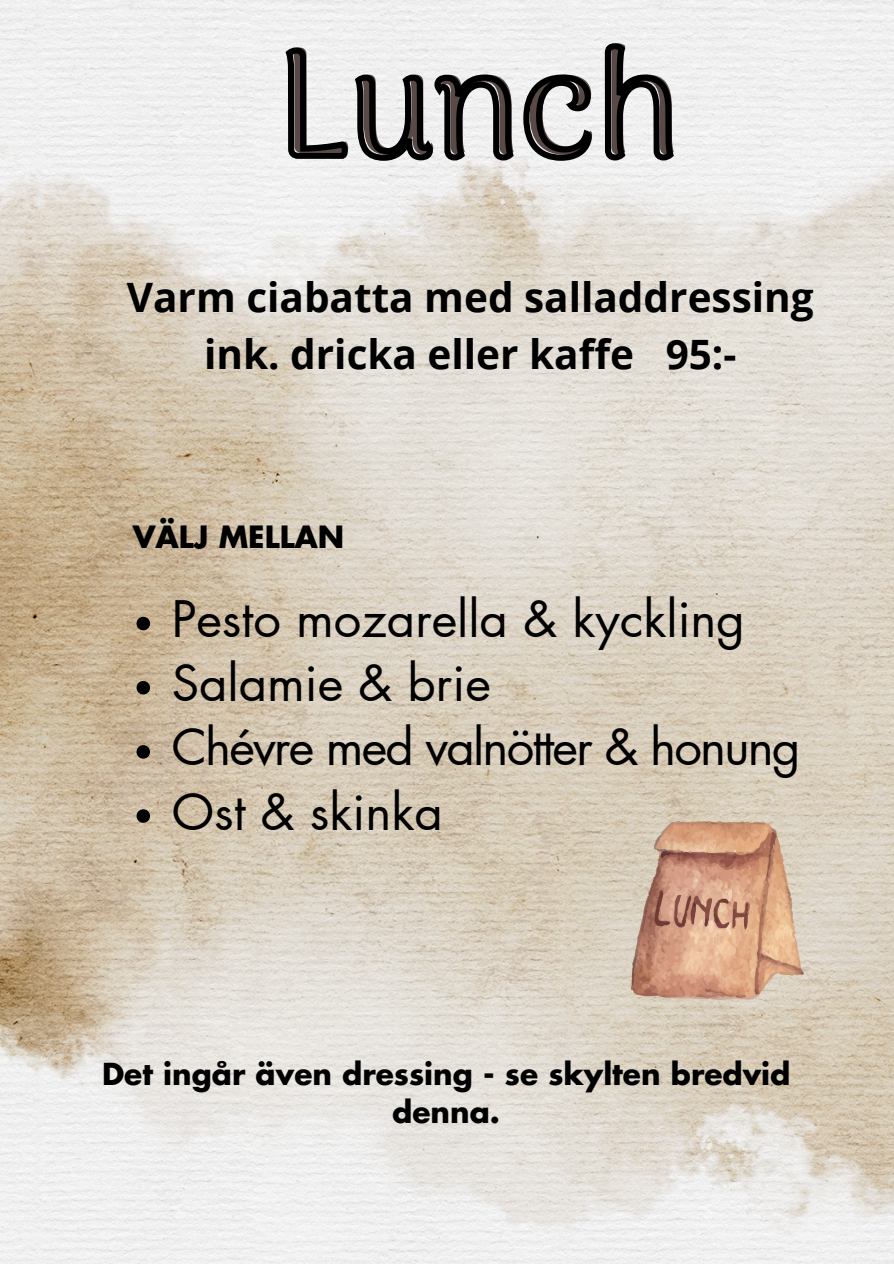
<style>
.page{position:relative;width:894px;height:1264px;background:#fff}
.page>*{position:absolute;margin:0;border:0;box-sizing:border-box;transform-origin:0 0}
.t1{font:150px "Arima Madurai";color:#594a47}
.t2{font:49.05px "Futura LT Pro";color:#000}
.t3{font:49.05px "Futura LT Pro";letter-spacing:-.035em;color:#000}
.t4{font:700 40.5px/56.2px "Open Sans";color:#000;text-align:center}
.t5{font:700 30px "Futura LT Pro";color:#000}
.t6{font:700 29.55px/38.2px "Futura LT Pro";color:#000;text-align:center}
</style>
<div class="page">
<img style="left:0;top:0;width:893px;height:1263px">
<img style="left:631px;top:821px;width:172px;height:178px">
<svg style="left:136px;top:617px;width:14px;height:13px"></svg>
<svg style="left:136px;top:681px;width:14px;height:13px"></svg>
<svg style="left:136px;top:745px;width:14px;height:13px"></svg>
<svg style="left:136px;top:809px;width:14px;height:13px"></svg>
<svg style="left:282px;top:38px;width:395px;height:127px"></svg>
<h1 class="t1" style="left:280px;top:13px;width:404px">Lunch</h1>
<p class="t4" style="left:127px;top:268px;width:688px">Varm ciabatta med salladdressing ink. dricka eller kaffe 95:-</p>
<p class="t5" style="left:133px;top:523px;width:213px">VÄLJ MELLAN</p>
<h4 class="t2" style="left:172px;top:596px;width:574px">Pesto mozarella &amp; kyckling</h4>
<p class="t2" style="left:172px;top:660px;width:320px">Salamie &amp; brie</p>
<p class="t3" style="left:172px;top:725px;width:630px">Chévre med valnötter &amp; honung</p>
<p class="t2" style="left:172px;top:789px;width:273px">Ost &amp; skinka</p>
<p class="t6" style="left:102px;top:1056px;width:689px">Det ingår även dressing - se skylten bredvid denna.</p>
</div>
